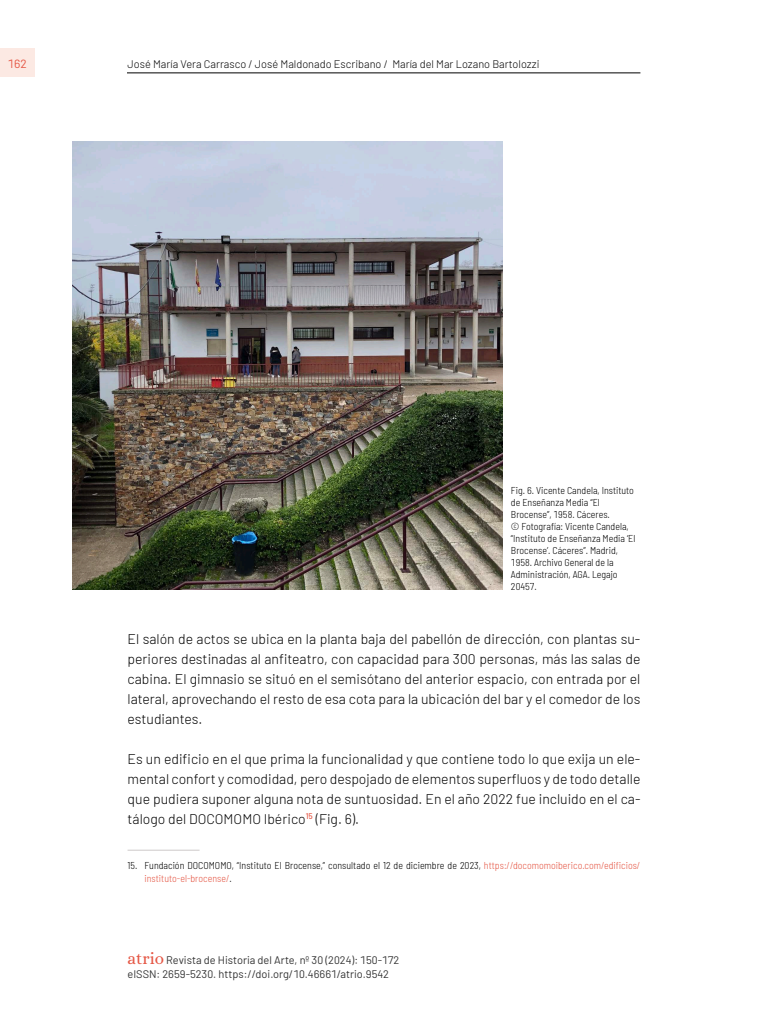
<style>
.page{position:relative;width:768px;height:1024px;background:#fff}
.page>*{position:absolute;margin:0;border:0;box-sizing:border-box;transform-origin:0 0}
.t1{font:300 14px/20px "Barlow";color:#000;text-align:justify}
.t2{font:12px "Barlow";color:#e55745}
.t3{font:11px/14px "Barlow";color:#333}
.t4{font:300 11px "Barlow";color:#000}
.t5{font:300 semi-condensed 10px/12px "Barlow";color:#000}
.s1{color:#e55745}
.s2{font-family:"Alice";font-size:17px;color:#e55745}
</style>
<div class="page">
<div style="left:0;top:48px;width:35px;height:28px;background:#fce9e3"></div>
<hr style="left:127px;top:73px;width:513px;height:1px;background:#000">
<hr style="left:128px;top:850px;width:72px;height:1px;background:#cdc9c9">
<img style="left:73px;top:142px;width:429px;height:448px">
<p class="t2" style="left:8px;top:55px;width:20px">162</p>
<p class="t4" style="left:128px;top:56px;width:413px">José María Vera Carrasco / José Maldonado Escribano / María del Mar Lozano Bartolozzi</p>
<p class="t5" style="left:511px;top:483px;width:126px">Fig. 6. Vicente Candela, Instituto de Enseñanza Media “El<br>Brocense”, 1958. Cáceres.<br>© Fotografía: Vicente Candela, “Instituto de Enseñanza Media ‘El<br>Brocense’. Cáceres”. Madrid,<br>1958. Archivo General de la<br>Administración, AGA. Legajo<br>20457.</p>
<p class="t1" style="left:128px;top:628px;width:514px">El salón de actos se ubica en la planta baja del pabellón de dirección, con plantas su&shy;periores destinadas al anfiteatro, con capacidad para 300 personas, más las salas de cabina. El gimnasio se situó en el semisótano del anterior espacio, con entrada por el lateral, aprovechando el resto de esa cota para la ubicación del bar y el comedor de los estudiantes.</p>
<p class="t1" style="left:128px;top:748px;width:514px">Es un edificio en el que prima la funcionalidad y que contiene todo lo que exija un ele&shy;mental confort y comodidad, pero despojado de elementos superfluos y de todo detalle que pudiera suponer alguna nota de suntuosidad. En el año 2022 fue incluido en el ca&shy;tálogo del DOCOMOMO Ibérico<sup>15</sup> (Fig. 6).</p>
<p class="t5" style="left:145px;top:858px;width:497px;line-height:13.2px;text-indent:-17px">15. Fundación DOCOMOMO, “Instituto El Brocense,” consultado el 12 de diciembre de 2023, <span class="s1">https://docomomoiberico.com/edificios/ instituto-el-brocense/</span>.</p>
<p class="t3" style="left:128px;top:952px;width:273px"><span class="s2">atrio</span> Revista de Historia del Arte, nº 30 (2024): 150-172 eISSN: 2659-5230. https://doi.org/10.46661/atrio.9542</p>
</div>
